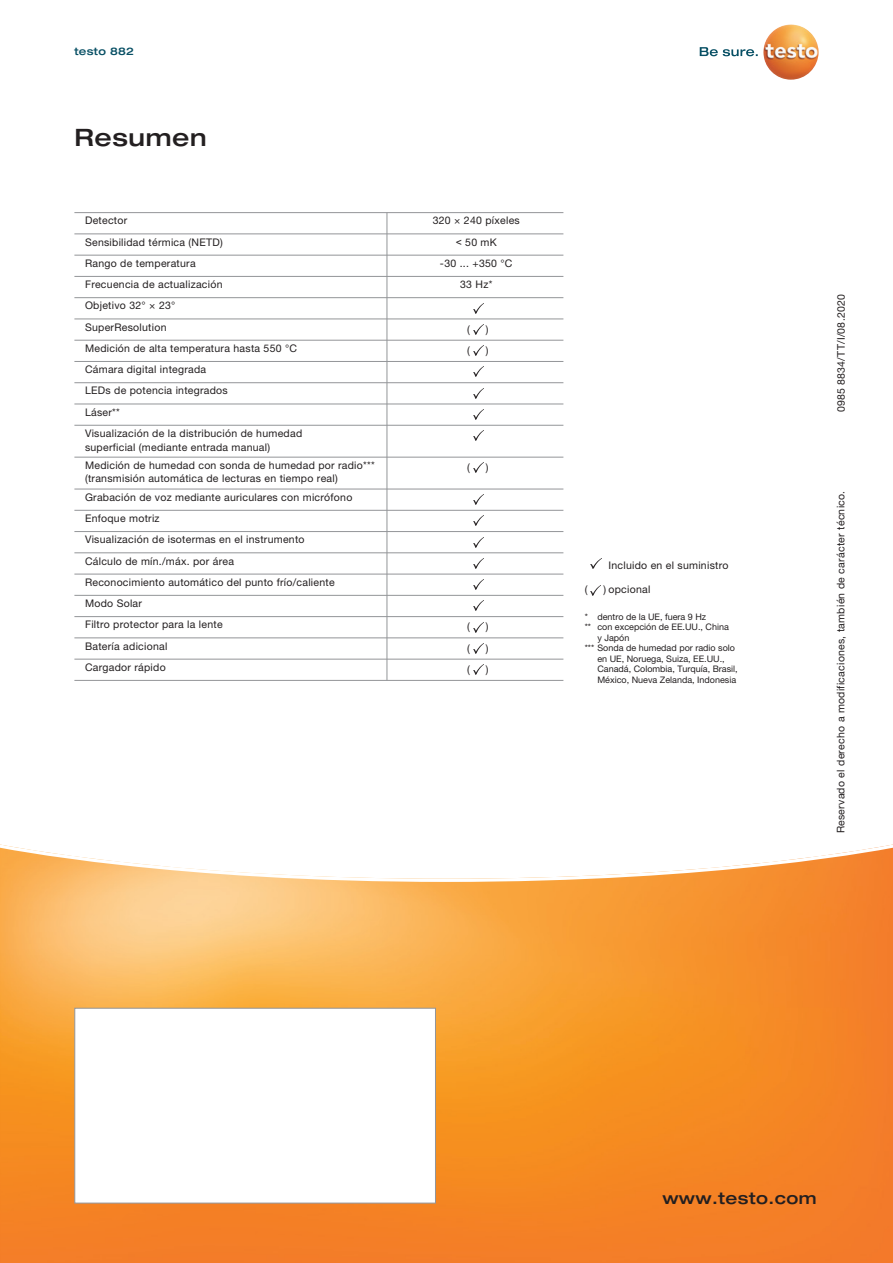
<style>
.page{position:relative;width:893px;height:1263px;background:#fff}
.page>*{position:absolute;margin:0;border:0;box-sizing:border-box;transform-origin:0 0}
.t1{font:500 expanded 24px "Helvetica Neue LTW1 G";letter-spacing:.025em;color:#231f20}
.t2{font:500 expanded 16.5px "Helvetica Neue LTW1 G";letter-spacing:.025em;color:#231f20}
.t3{font:10.5px/21.3px "Helvetica Neue LTW1 G";letter-spacing:.025em;color:#231f20}
.t4{font:500 expanded 10.5px "Helvetica Neue LTW1 G";letter-spacing:.025em;color:#074f64}
.t5{font:9px "Helvetica Neue LTW1 G";color:#231f20}
.s1{font-family:"Arial"}
</style>
<div class="page">
<svg style="left:0;top:844px;width:893px;height:419px;background:#f79e46"></svg>
<svg style="left:700px;top:47px;width:58px;height:9px"></svg>
<img style="left:763px;top:24px;width:56px;height:56px;border-radius:28px">
<div style="left:74px;top:1008px;width:362px;height:195px;background:#fff;border:1px solid #939598"></div>
<hr style="left:74px;top:212px;width:489px;height:1px;background:#939598">
<hr style="left:74px;top:233px;width:489px;height:1px;background:#939598">
<hr style="left:74px;top:255px;width:489px;height:1px;background:#939598">
<hr style="left:74px;top:276px;width:489px;height:1px;background:#939598">
<hr style="left:74px;top:297px;width:489px;height:1px;background:#939598">
<hr style="left:74px;top:319px;width:489px;height:1px;background:#939598">
<hr style="left:74px;top:340px;width:489px;height:1px;background:#939598">
<hr style="left:74px;top:382px;width:489px;height:1px;background:#939598">
<hr style="left:74px;top:531px;width:489px;height:1px;background:#939598">
<hr style="left:74px;top:552px;width:489px;height:1px;background:#939598">
<hr style="left:74px;top:574px;width:489px;height:1px;background:#939598">
<hr style="left:74px;top:510px;width:489px;height:1px;background:#939598">
<hr style="left:74px;top:457px;width:489px;height:1px;background:#939598">
<hr style="left:74px;top:595px;width:489px;height:1px;background:#939598">
<hr style="left:74px;top:616px;width:489px;height:1px;background:#939598">
<hr style="left:74px;top:637px;width:489px;height:1px;background:#939598">
<hr style="left:74px;top:659px;width:489px;height:1px;background:#939598">
<hr style="left:74px;top:680px;width:489px;height:1px;background:#939598">
<hr style="left:387px;top:213px;width:1px;height:467px;background:#939598">
<svg style="left:473px;top:303px;width:10px;height:10px"></svg>
<svg style="left:473px;top:324px;width:10px;height:10px"></svg>
<svg style="left:473px;top:367px;width:10px;height:10px"></svg>
<hr style="left:74px;top:404px;width:489px;height:1px;background:#939598">
<svg style="left:473px;top:388px;width:10px;height:10px"></svg>
<hr style="left:74px;top:425px;width:489px;height:1px;background:#939598">
<svg style="left:473px;top:409px;width:10px;height:10px"></svg>
<svg style="left:473px;top:431px;width:10px;height:10px"></svg>
<hr style="left:74px;top:489px;width:489px;height:1px;background:#939598">
<svg style="left:473px;top:494px;width:10px;height:10px"></svg>
<svg style="left:473px;top:516px;width:10px;height:10px"></svg>
<svg style="left:473px;top:537px;width:10px;height:10px"></svg>
<svg style="left:473px;top:558px;width:10px;height:10px"></svg>
<svg style="left:473px;top:580px;width:10px;height:10px"></svg>
<svg style="left:473px;top:601px;width:10px;height:10px"></svg>
<svg style="left:473px;top:622px;width:10px;height:10px"></svg>
<svg style="left:473px;top:643px;width:10px;height:10px"></svg>
<svg style="left:473px;top:665px;width:10px;height:10px"></svg>
<hr style="left:74px;top:361px;width:489px;height:1px;background:#939598">
<svg style="left:473px;top:346px;width:10px;height:10px"></svg>
<svg style="left:473px;top:463px;width:10px;height:10px"></svg>
<svg style="left:591px;top:559px;width:10px;height:10px"></svg>
<svg style="left:590px;top:586px;width:10px;height:10px"></svg>
<p class="t4" style="left:74px;top:44px;width:61px">testo 882</p>
<h1 class="t1" style="left:74px;top:122px;width:134px">Resumen</h1>
<p class="t3" style="left:85px;top:210px;width:44px">Detector</p>
<p class="t3" style="left:433px;top:210px;width:89px">320 × 240 píxeles</p>
<p class="t3" style="left:85px;top:231px;width:139px">Sensibilidad térmica (NETD)</p>
<p class="t3" style="left:456px;top:231px;width:43px"><span class="s1">˂</span> 50 mK</p>
<p class="t3" style="left:85px;top:252px;width:112px">Rango de temperatura</p>
<p class="t3" style="left:440px;top:252px;width:74px">-30 ... +350 °C</p>
<p class="t3" style="left:85px;top:274px;width:139px">Frecuencia de actualización</p>
<p class="t3" style="left:460px;top:274px;width:34px">33 Hz*</p>
<p class="t3" style="left:85px;top:295px;width:92px">Objetivo 32° × 23°<br>SuperResolution</p>
<p class="t3" style="left:85px;top:359px;width:123px">Cámara digital integrada</p>
<p class="t3" style="left:467px;top:318px;width:4px">(</p>
<p class="t3" style="left:486px;top:318px;width:4px">)</p>
<p class="t3" style="left:85px;top:337px;width:214px">Medición de alta temperatura hasta 550 °C</p>
<p class="t3" style="left:467px;top:340px;width:4px">(</p>
<p class="t3" style="left:486px;top:340px;width:4px">)</p>
<p class="t3" style="left:85px;top:380px;width:144px">LEDs de potencia integrados<br>Láser**</p>
<p class="t3" style="left:85px;top:426px;width:219px;line-height:13.5px">Visualización de la distribución de humedad superficial (mediante entrada manual)</p>
<p class="t3" style="left:85px;top:458px;width:291px;line-height:13.5px">Medición de humedad con sonda de humedad por radio*** (transmisión automática de lecturas en tiempo real)</p>
<p class="t3" style="left:85px;top:486px;width:269px">Grabación de voz mediante auriculares con micrófono</p>
<p class="t3" style="left:85px;top:508px;width:221px">Enfoque motriz<br>Visualización de isotermas en el instrumento<br>Cálculo de mín./máx. por área</p>
<p class="t3" style="left:85px;top:571px;width:251px">Reconocimiento automático del punto frío/caliente<br>Modo Solar<br>Filtro protector para la lente<br>Batería adicional<br>Cargador rápido</p>
<p class="t3" style="left:467px;top:457px;width:4px">(</p>
<p class="t3" style="left:486px;top:457px;width:4px">)</p>
<p class="t3" style="left:467px;top:616px;width:4px">(</p>
<p class="t3" style="left:486px;top:616px;width:4px">)</p>
<p class="t3" style="left:467px;top:637px;width:4px">(</p>
<p class="t3" style="left:486px;top:637px;width:4px">)</p>
<p class="t3" style="left:467px;top:658px;width:4px">(</p>
<p class="t3" style="left:486px;top:658px;width:4px">)</p>
<p class="t3" style="left:608px;top:554px;width:122px">Incluido en el suministro</p>
<p class="t3" style="left:585px;top:579px;width:4px">(</p>
<p class="t3" style="left:604px;top:579px;width:48px">) opcional</p>
<p class="t5" style="left:585px;top:611px;width:123px">* dentro de la UE, fuera 9 Hz</p>
<p class="t5" style="left:585px;top:621px;width:146px">** con excepción de EE.UU., China</p>
<p class="t5" style="left:597px;top:632px;width:34px">y Japón</p>
<p class="t5" style="left:585px;top:642px;width:152px">*** Sonda de humedad por radio solo</p>
<p class="t5" style="left:597px;top:653px;width:129px">en UE, Noruega, Suiza, EE.UU.,</p>
<p class="t5" style="left:597px;top:663px;width:142px">Canadá, Colombia, Turquía, Brasil,</p>
<p class="t5" style="left:597px;top:674px;width:140px">México, Nueva Zelanda, Indonesia</p>
<p class="t3" style="left:830px;top:412px;width:120px;rotate:-90deg">0985 8834/TT/I/08.2020</p>
<p class="t3" style="left:830px;top:833px;width:344px;rotate:-90deg">Reservado el derecho a modificaciones, también de carácter técnico.</p>
<h2 class="t2" style="left:662px;top:1187px;width:156px">www.testo.com</h2>
</div>
